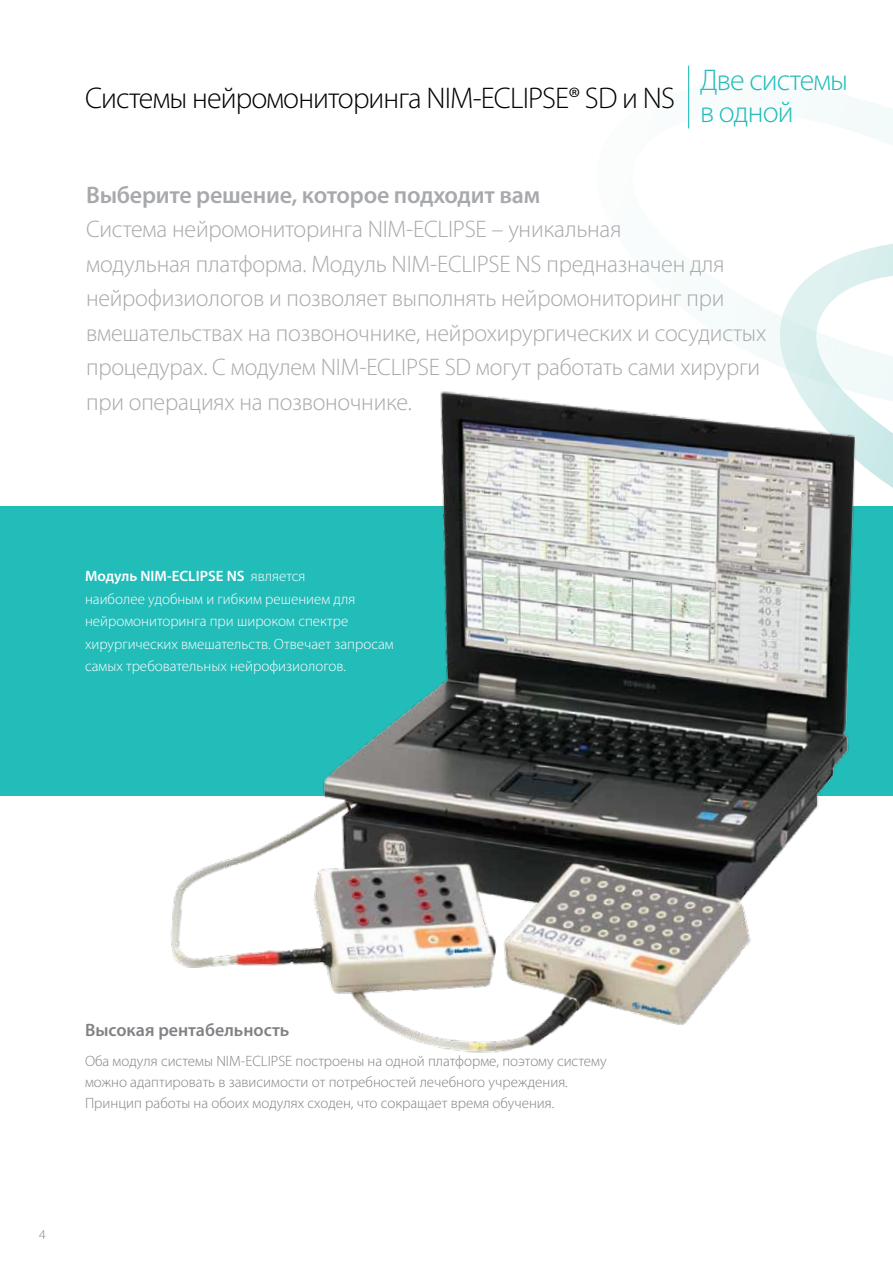
<style>
.page{position:relative;width:893px;height:1263px;background:#fff}
.page>*{position:absolute;margin:0;border:0;box-sizing:border-box;transform-origin:0 0}
.t1{font:300 30px "Myriad Pro";letter-spacing:-.03em;color:#000}
.t2{font:300 30px/31.5px "Myriad Pro";letter-spacing:-.03em;color:#22bcb9}
.t3{font:300 24px/34.5px "Myriad Pro";letter-spacing:-.01em;color:#a7a9ac}
.t4{font:600 24px "Myriad Pro";letter-spacing:-.01em;color:#a7a9ac}
.t5{font:600 18px "Myriad Pro";color:#808285}
.t6{font:300 15px/21px "Myriad Pro";color:#808285}
.t7{font:300 15px/22.5px "Myriad Pro";color:#fff}
.t8{font:300 13.5px "Myriad Pro";color:#808285}
.s1{font-weight:600}
</style>
<div class="page">
<div style="left:0;top:506px;width:893px;height:289px;background:#22bcb9"></div>
<svg style="left:688px;top:75px;width:205px;height:413px"></svg>
<img style="left:138px;top:295px;width:736px;height:758px">
<hr style="left:688px;top:66px;width:1px;height:62px;background:#22bcb9">
<p class="t1" style="left:85px;top:80px;width:591px">Системы нейромониторинга NIM-ECLIPSE® SD и NS</p>
<p class="t2" style="left:700px;top:64px;width:150px">Две системы в одной</p>
<p class="t4" style="left:86px;top:180px;width:456px">Выберите решение, которое подходит вам</p>
<p class="t3" style="left:86px;top:212px;width:682px">Система нейромониторинга NIM-ECLIPSE – уникальная<br>модульная платформа. Модуль NIM-ECLIPSE NS предназначен для нейрофизиологов и позволяет выполнять нейромониторинг при вмешательствах на позвоночнике, нейрохирургических и сосудистых процедурах. С модулем NIM-ECLIPSE SD могут работать сами хирурги при операциях на позвоночнике.</p>
<p class="t7" style="left:85px;top:565px;width:310px"><span class="s1">Модуль NIM-ECLIPSE NS</span> является<br>наиболее удобным и гибким решением для нейромониторинга при широком спектре хирургических вмешательств. Отвечает запросам самых требовательных нейрофизиологов.</p>
<p class="t5" style="left:85px;top:1019px;width:206px">Высокая рентабельность</p>
<p class="t6" style="left:85px;top:1050px;width:523px">Оба модуля системы NIM-ECLIPSE построены на одной платформе, поэтому систему можно адаптировать в зависимости от потребностей лечебного учреждения.<br>Принцип работы на обоих модулях сходен, что сокращает время обучения.</p>
<p class="t8" style="left:39px;top:1226px;width:8px">4</p>
</div>
